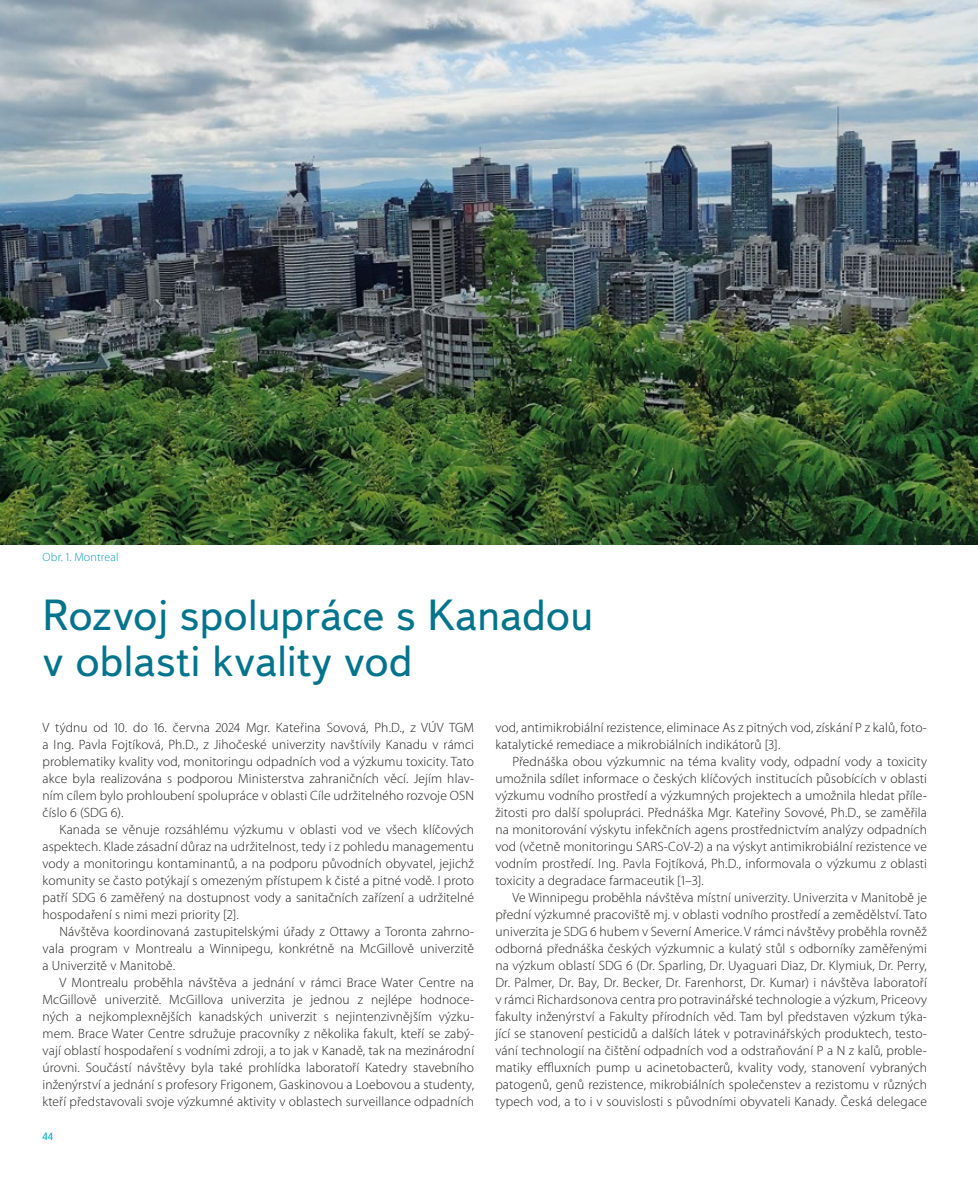
<style>
.page{position:relative;width:978px;height:1191px;background:#fff}
.page>*{position:absolute;margin:0;border:0;box-sizing:border-box;transform-origin:0 0}
.t1{font:43.5px/46.5px "Textbook New";letter-spacing:.005em;color:#00748c}
.t2{font:300 13.5px/17px "Myriad Pro";letter-spacing:.01em;color:#1d1d1b;text-align:justify}
.t3{font:300 12px "Myriad Pro";letter-spacing:.015em;color:#009cb4}
.t4{font:10.5px "Textbook New";color:#00afcb}
</style>
<div class="page">
<img style="left:0;top:0;width:978px;height:544px">
<p class="t3" style="left:43px;top:550px;width:78px">Obr. 1. Montreal</p>
<h1 class="t1" style="left:43px;top:591px;width:552px">Rozvoj spolupráce s Kanadou v oblasti kvality vod</h1>
<p class="t2" style="left:43px;top:718px;width:433px">V týdnu od 10. do 16. června 2024 Mgr. Kateřina Sovová, Ph.D., z VÚV TGM a Ing. Pavla Fojtíková, Ph.D., z Jihočeské univerzity navštívily Kanadu v rámci problematiky kvality vod, monitoringu odpadních vod a výzkumu toxicity. Tato akce byla realizována s podporou Ministerstva zahraničních věcí. Jejím hlav&shy;ním cílem bylo prohloubení spolupráce v oblasti Cíle udržitelného rozvoje OSN číslo 6 (SDG 6).</p>
<p class="t2" style="left:43px;top:820px;width:433px;text-indent:17px">Kanada se věnuje rozsáhlému výzkumu v oblasti vod ve všech klíčových aspektech. Klade zásadní důraz na udržitelnost, tedy i z pohledu managementu vody a monitoringu kontaminantů, a na podporu původních obyvatel, jejichž komunity se často potýkají s omezeným přístupem k čisté a pitné vodě. I proto patří SDG 6 zaměřený na dostupnost vody a sanitačních zařízení a udržitelné hospodaření s nimi mezi priority [2].</p>
<p class="t2" style="left:43px;top:922px;width:433px;text-indent:17px">Návštěva koordinovaná zastupitelskými úřady z Ottawy a Toronta zahrno&shy;vala program v Montrealu a Winnipegu, konkrétně na McGillově univerzitě a Univerzitě v Manitobě.</p>
<p class="t2" style="left:43px;top:973px;width:433px;text-indent:17px">V Montrealu proběhla návštěva a jednání v rámci Brace Water Centre na McGillově univerzitě. McGillova univerzita je jednou z nejlépe hodnoce&shy;ných a nejkomplexnějších kanadských univerzit s nejintenzivnějším výzku&shy;mem. Brace Water Centre sdružuje pracovníky z několika fakult, kteří se zabý&shy;vají oblastí hospodaření s vodními zdroji, a to jak v Kanadě, tak na mezinárodní úrovni. Součástí návštěvy byla také prohlídka laboratoří Katedry stavebního inženýrství a jednání s profesory Frigonem, Gaskinovou a Loebovou a studenty, kteří představovali svoje výzkumné aktivity v oblastech surveillance odpadních</p>
<p class="t2" style="left:495px;top:718px;width:433px">vod, antimikrobiální rezistence, eliminace As z pitných vod, získání P z kalů, foto&shy;katalytické remediace a mikrobiálních indikátorů [3].</p>
<p class="t2" style="left:495px;top:752px;width:433px;text-indent:17px">Přednáška obou výzkumnic na téma kvality vody, odpadní vody a toxicity umožnila sdílet informace o českých klíčových institucích působících v oblasti výzkumu vodního prostředí a výzkumných projektech a umožnila hledat příle&shy;žitosti pro další spolupráci. Přednáška Mgr. Kateřiny Sovové, Ph.D., se zaměřila na monitorování výskytu infekčních agens prostřednictvím analýzy odpadních vod (včetně monitoringu SARS-CoV-2) a na výskyt antimikrobiální rezistence ve vodním prostředí. Ing. Pavla Fojtíková, Ph.D., informovala o výzkumu z oblasti toxicity a degradace farmaceutik [1–3].</p>
<p class="t2" style="left:495px;top:888px;width:433px;text-indent:17px">Ve Winnipegu proběhla návštěva místní univerzity. Univerzita v Manitobě je přední výzkumné pracoviště mj. v oblasti vodního prostředí a zemědělství. Tato univerzita je SDG 6 hubem v Severní Americe. V rámci návštěvy proběhla rovněž odborná přednáška českých výzkumnic a kulatý stůl s odborníky zaměřenými na výzkum oblastí SDG 6 (Dr. Sparling, Dr. Uyaguari Diaz, Dr. Klymiuk, Dr. Perry, Dr. Palmer, Dr. Bay, Dr. Becker, Dr. Farenhorst, Dr. Kumar) i návštěva laboratoří v rámci Richardsonova centra pro potravinářské technologie a výzkum, Priceovy fakulty inženýrství a Fakulty přírodních věd. Tam byl představen výzkum týka&shy;jící se stanovení pesticidů a dalších látek v potravinářských produktech, testo&shy;vání technologií na čištění odpadních vod a odstraňování P a N z kalů, proble&shy;matiky effluxních pump u acinetobacterů, kvality vody, stanovení vybraných patogenů, genů rezistence, mikrobiálních společenstev a rezistomu v různých typech vod, a to i v souvislosti s původními obyvateli Kanady. Česká delegace</p>
<p class="t4" style="left:42px;top:1130px;width:12px">44</p>
</div>
